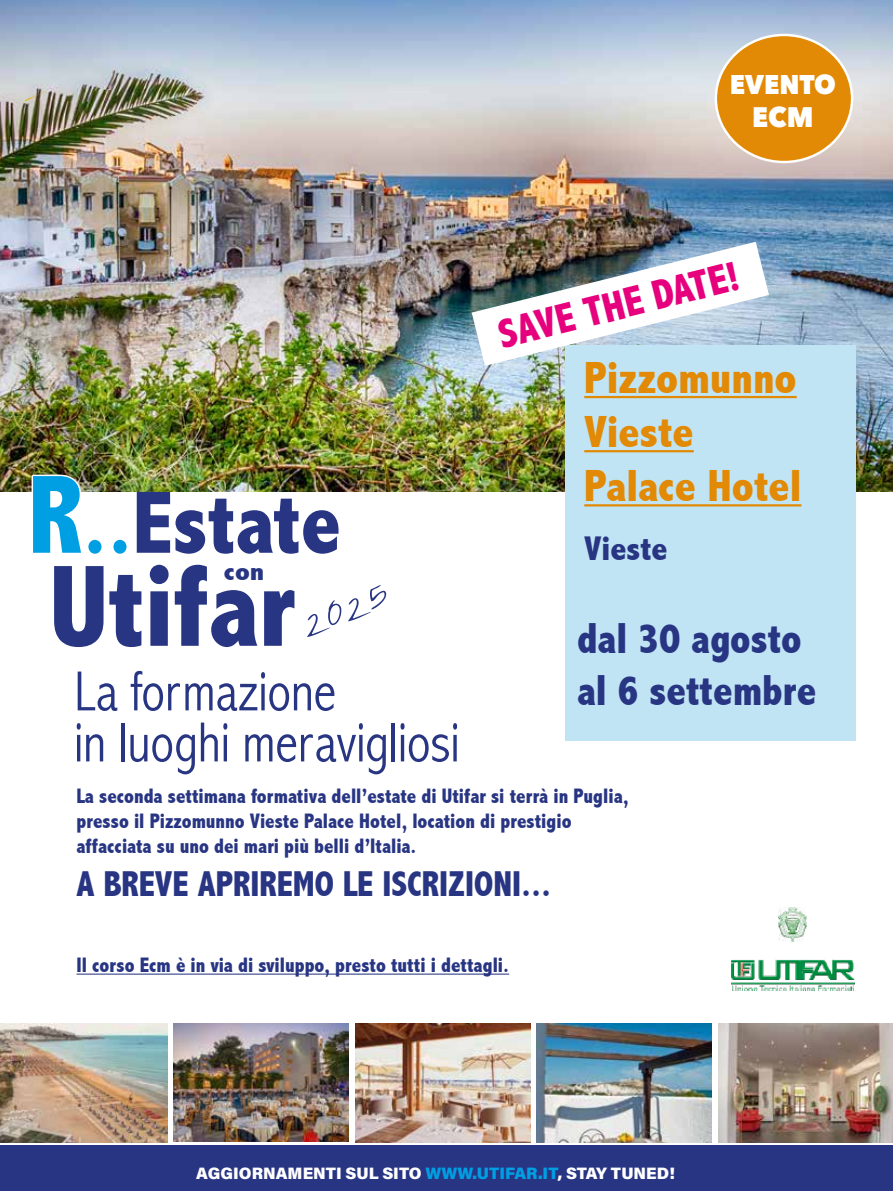
<style>
.page{position:relative;width:893px;height:1191px;background:#fff}
.page>*{position:absolute;margin:0;border:0;box-sizing:border-box;transform-origin:0 0}
.t1{font:800 condensed 117px "Abadi";color:#283583;scale:.96 1}
.t2{font:800 condensed 89.4px "Abadi";color:#283583;scale:.96 1}
.t3{font:300 condensed 57px/51px "Abadi";color:#283583;scale:.96 1}
.t4{font:800 condensed 45.15px/54.2px "Abadi";color:#e28a06}
.t5{font:800 condensed 43.5px/52.2px "Abadi";color:#283583;scale:.96 1}
.t6{font:800 condensed 42px "Abadi";color:#e6007d;scale:.96 1}
.t7{font:800 condensed 36px "Abadi";color:#283583;scale:.96 1}
.t8{font:800 condensed 34.35px "Abadi";color:#283583}
.t9{font:33.75px "Sunshine In My Soul";color:#283583;scale:1.19 1}
.t10{font:800 28.2px "Avenir Next";color:#fff;scale:.94 1}
.t11{font:800 27px "Avenir Next";color:#fff;scale:.94 1}
.t12{font:800 condensed 25.5px "Abadi";color:#283583;scale:1.19 1}
.t13{font:800 condensed 21px/25.2px "Abadi";color:#283583;scale:.96 1}
.t14{font:16.5px "Acumin Variable Concept";color:#fff}
.s1{font-size:112.5px;color:#fff}
.s2{color:#009fe3}
</style>
<div class="page">
<img style="left:0;top:0;width:893px;height:491px">
<div style="left:0;top:1145px;width:893px;height:46px;background:#283583"></div>
<div style="left:716px;top:35px;width:136px;height:127px;background:#e28a06;border-radius:50%"></div>
<img style="left:731px;top:959px;width:123px;height:31px">
<img style="left:779px;top:907px;width:28px;height:34px">
<svg style="left:24px;top:91px;width:24px;height:11px"></svg>
<div style="left:566px;top:345px;width:290px;height:396px;background:#c0e4f4"></div>
<hr style="left:584px;top:396px;width:213px;height:2px;background:#e28a06">
<hr style="left:584px;top:450px;width:110px;height:2px;background:#e28a06">
<hr style="left:584px;top:504px;width:217px;height:2px;background:#e28a06">
<hr style="left:77px;top:973px;width:432px;height:1px;background:#283583">
<img style="left:0;top:1023px;width:167px;height:119px">
<img style="left:174px;top:1023px;width:175px;height:118px">
<img style="left:355px;top:1023px;width:175px;height:119px">
<img style="left:537px;top:1023px;width:175px;height:119px">
<img style="left:718px;top:1023px;width:175px;height:119px">
<img style="left:471px;top:241px;width:299px;height:126px">
<p class="t11" style="left:730px;top:67px;width:114px">EVENTO</p>
<h3 class="t10" style="left:752px;top:100px;width:67px">ECM</h3>
<h2 class="t2" style="left:28px;top:471px;width:327px"><span class="s1">R</span><span class="s2">..</span>Estate</h2>
<h1 class="t1" style="left:50px;top:539px;width:257px">Utifar</h1>
<p class="t12" style="left:224px;top:557px;width:36px">con</p>
<h3 class="t9" style="left:295px;top:608px;width:78px;rotate:-21deg">2025</h3>
<h3 class="t3" style="left:74px;top:666px;width:403px">La formazione<br>in luoghi meravigliosi</h3>
<h3 class="t6" style="left:493px;top:311px;width:259px;rotate:-14deg">SAVE THE DATE!</h3>
<h3 class="t4" style="left:584px;top:350px;width:219px">Pizzomunno<br>Vieste<br>Palace Hotel</h3>
<h3 class="t8" style="left:584px;top:529px;width:85px">Vieste</h3>
<h3 class="t5" style="left:577px;top:612px;width:251px">dal 30 agosto al 6 settembre</h3>
<p class="t13" style="left:77px;top:783px;width:577px">La seconda settimana formativa dell’estate di Utifar si terrà in Puglia, presso il Pizzomunno Vieste Palace Hotel, location di prestigio affacciata su uno dei mari più belli d’Italia.</p>
<h3 class="t7" style="left:77px;top:863px;width:496px">A BREVE APRIREMO LE ISCRIZIONI...</h3>
<p class="t13" style="left:77px;top:952px;width:452px">Il corso Ecm è in via di sviluppo, presto tutti i dettagli.</p>
<p class="t14" style="left:196px;top:1161px;width:480px">AGGIORNAMENTI SUL SITO <span class="s2">WWW.UTIFAR.IT</span>, STAY TUNED!</p>
</div>
